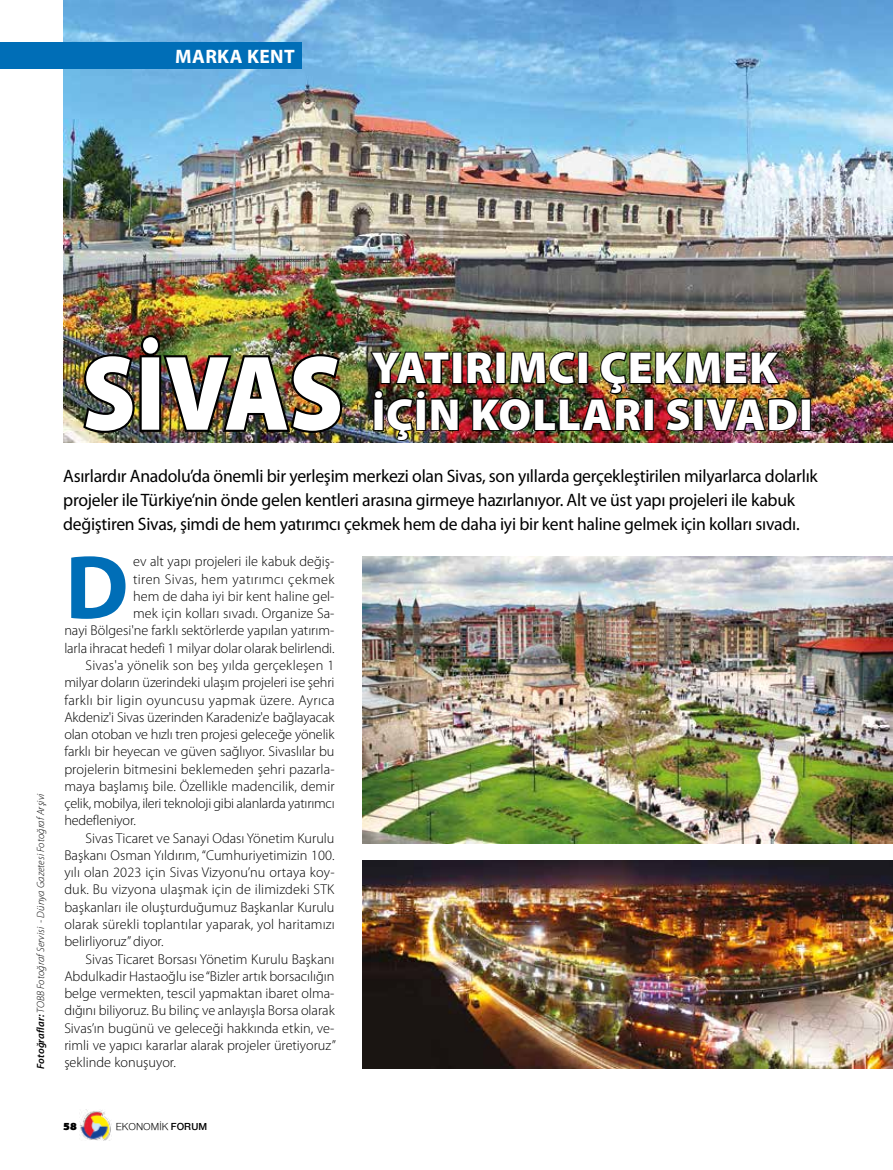
<style>
.page{position:relative;width:893px;height:1170px;background:#fff}
.page>*{position:absolute;margin:0;border:0;box-sizing:border-box;transform-origin:0 0}
.t1{font:900 107.25px "Myriad Pro";letter-spacing:-.005em;color:#fff;scale:.9 1}
.t2{font:700 91.05px "Myriad Pro";color:#006eb7}
.t3{font:900 45px "Myriad Pro";letter-spacing:.02em;color:#fff}
.t4{font:700 19.5px "Myriad Pro";letter-spacing:.02em;color:#fff}
.t5{font:18px/24px "Myriad Pro";letter-spacing:-.015em;color:#000}
.t6{font:300 14.25px "Myriad Pro";color:#000}
.t7{font:300 14.25px "Myriad Pro";letter-spacing:.02em;color:#000}
.t8{font:300 14.25px "Myriad Pro";letter-spacing:.025em;color:#000}
.t9{font:italic 300 10.5px "Myriad Pro";letter-spacing:.01em;color:#000}
.t10{font:10.5px "Nimbus Sans Novus";color:#000}
.t11{font:900 10.5px "PF Agora Sans Pro";color:#000}
.s1{font-weight:600}
</style>
<div class="page">
<img style="left:362px;top:860px;width:531px;height:208px">
<img style="left:63px;top:0;width:830px;height:442px">
<img style="left:362px;top:557px;width:531px;height:286px">
<img style="left:80px;top:1109px;width:31px;height:31px">
<div style="left:0;top:43px;width:302px;height:26px;background:#006eb7"></div>
<div style="left:452px;top:351px;width:11px;height:33px;border:2px solid #000"></div>
<img style="left:368px;top:350px;width:92px;height:92px">
<img style="left:466px;top:350px;width:333px;height:82px">
<div style="left:801px;top:398px;width:10px;height:33px;border:2px solid #000"></div>
<img style="left:80px;top:333px;width:264px;height:102px">
<h3 class="t4" style="left:175px;top:45px;width:121px">MARKA KENT</h3>
<p class="t9" style="left:35px;top:1068px;width:276px;rotate:-90deg"><span class="s1">Fotoğraflar:</span> TOBB Fotoğraf Servisi - Dünya Gazetesi Fotoğraf Arşivi</p>
<h1 class="t1" style="left:82px;top:332px;width:292px">SİVAS</h1>
<h3 class="t3" style="left:372px;top:342px;width:408px">YATIRIMCI ÇEKMEK</h3>
<h3 class="t3" style="left:372px;top:389px;width:443px">İÇİN KOLLARI SIVADI</h3>
<p class="t5" style="left:63px;top:464px;width:756px">Asırlardır Anadolu’da önemli bir yerleşim merkezi olan Sivas, son yıllarda gerçekleştirilen milyarlarca dolarlık projeler ile Türkiye’nin önde gelen kentleri arasına girmeye hazırlanıyor. Alt ve üst yapı projeleri ile kabuk değiştiren Sivas, şimdi de hem yatırımcı çekmek hem de daha iyi bir kent haline gelmek için kolları sıvadı.</p>
<h2 class="t2" style="left:65px;top:536px;width:65px">D</h2>
<p class="t6" style="left:133px;top:553px;width:203px">ev alt yapı projeleri ile kabuk değiş-</p>
<p class="t8" style="left:133px;top:571px;width:203px">tiren Sivas, hem yatırımcı çekmek</p>
<p class="t6" style="left:133px;top:588px;width:203px">hem de daha iyi bir kent haline gel-</p>
<p class="t6" style="left:133px;top:605px;width:203px">mek için kolları sıvadı. Organize Sa-</p>
<p class="t6" style="left:64px;top:623px;width:272px">nayi Bölgesi'ne farklı sektörlerde yapılan yatırım-</p>
<p class="t6" style="left:64px;top:640px;width:272px">larla ihracat hedefi 1 milyar dolar olarak belirlendi.</p>
<p class="t6" style="left:86px;top:657px;width:250px">Sivas'a yönelik son beş yılda gerçekleşen 1</p>
<p class="t6" style="left:64px;top:674px;width:272px">milyar doların üzerindeki ulaşım projeleri ise şehri</p>
<p class="t7" style="left:64px;top:692px;width:272px">farklı bir ligin oyuncusu yapmak üzere. Ayrıca</p>
<p class="t6" style="left:64px;top:709px;width:272px">Akdeniz'i Sivas üzerinden Karadeniz'e bağlayacak</p>
<p class="t6" style="left:64px;top:726px;width:272px">olan otoban ve hızlı tren projesi geleceğe yönelik</p>
<p class="t6" style="left:64px;top:743px;width:272px">farklı bir heyecan ve güven sağlıyor. Sivaslılar bu</p>
<p class="t6" style="left:64px;top:761px;width:272px">projelerin bitmesini beklemeden şehri pazarla-</p>
<p class="t6" style="left:64px;top:778px;width:272px">maya başlamış bile. Özellikle madencilik, demir</p>
<p class="t6" style="left:64px;top:795px;width:272px">çelik, mobilya, ileri teknoloji gibi alanlarda yatırımcı</p>
<p class="t6" style="left:64px;top:812px;width:73px">hedefleniyor.</p>
<p class="t6" style="left:86px;top:830px;width:250px">Sivas Ticaret ve Sanayi Odası Yönetim Kurulu</p>
<p class="t6" style="left:64px;top:847px;width:272px">Başkanı Osman Yıldırım, “Cumhuriyetimizin 100.</p>
<p class="t6" style="left:64px;top:864px;width:272px">yılı olan 2023 için Sivas Vizyonu’nu ortaya koy-</p>
<p class="t6" style="left:64px;top:881px;width:271px">duk. Bu vizyona ulaşmak için de ilimizdeki STK</p>
<p class="t6" style="left:64px;top:899px;width:272px">başkanları ile oluşturduğumuz Başkanlar Kurulu</p>
<p class="t6" style="left:64px;top:916px;width:272px">olarak sürekli toplantılar yaparak, yol haritamızı</p>
<p class="t6" style="left:64px;top:933px;width:101px">belirliyoruz” diyor.</p>
<p class="t6" style="left:86px;top:950px;width:250px">Sivas Ticaret Borsası Yönetim Kurulu Başkanı</p>
<p class="t6" style="left:64px;top:968px;width:271px">Abdulkadir Hastaoğlu ise “Bizler artık borsacılığın</p>
<p class="t6" style="left:64px;top:985px;width:272px">belge vermekten, tescil yapmaktan ibaret olma-</p>
<p class="t6" style="left:64px;top:1002px;width:272px">dığını biliyoruz. Bu bilinç ve anlayışla Borsa olarak</p>
<p class="t6" style="left:64px;top:1019px;width:272px">Sivas’ın bugünü ve geleceği hakkında etkin, ve-</p>
<p class="t6" style="left:64px;top:1037px;width:273px">rimli ve yapıcı kararlar alarak projeler üretiyoruz”</p>
<p class="t6" style="left:64px;top:1054px;width:113px">şeklinde konuşuyor.</p>
<p class="t11" style="left:63px;top:1119px;width:15px">58</p>
<p class="t10" style="left:116px;top:1120px;width:93px">EKONOMİK <span class="s1">FORUM</span></p>
</div>
